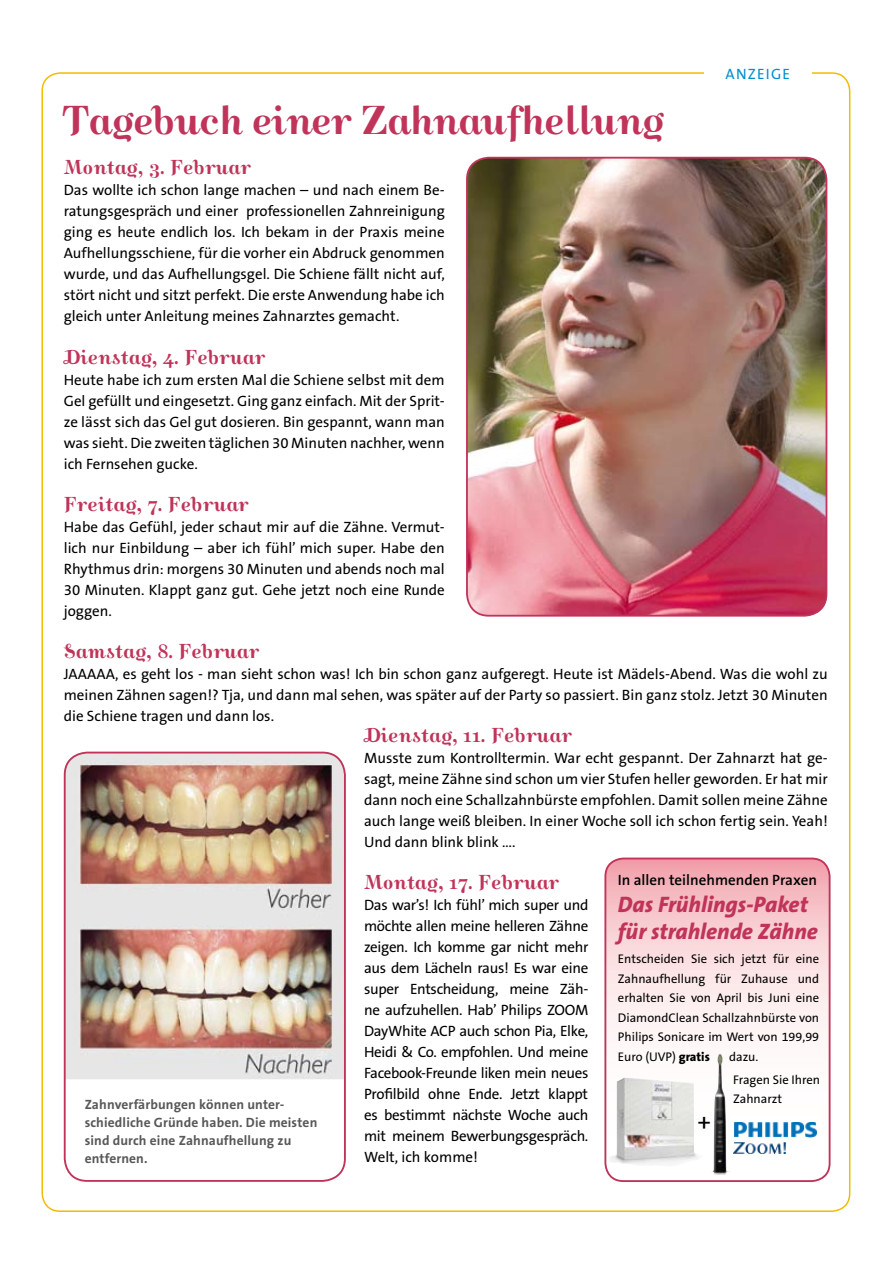
<style>
.page{position:relative;width:893px;height:1263px;background:#fff}
.page>*{position:absolute;margin:0;border:0;box-sizing:border-box;transform-origin:0 0}
.t1{font:39px "Somnolence";letter-spacing:-.03em;color:#c0345a}
.t2{font:24.45px "The Sans B5 Plain";color:#000}
.t3{font:italic 800 22.5px/27px "The Sans B8";color:#c0345a}
.t4{font:19.5px "Somnolence";color:#c0345a}
.t5{font:15px/21px "The Sans B5 Plain";color:#000;text-align:justify}
.t6{font:600 15px "The Sans B6";color:#000}
.t7{font:15px "The Sans B5 Plain";letter-spacing:.08em;color:#008fcb}
.t8{font:700 13.5px/18px "The Sans B7";letter-spacing:.01em;color:#58585a}
.t9{font:12.6px/19.5px "The Sans B5 Plain";color:#000;text-align:justify}
.s1{font-family:"The Sans B8";font-weight:800}
</style>
<div class="page">
<img style="left:467px;top:158px;width:359px;height:458px">
<div style="left:466px;top:157px;width:361px;height:460px;border:2px solid #c0345a;border-radius:22px"></div>
<img style="left:65px;top:753px;width:278px;height:326px">
<div style="left:64px;top:752px;width:282px;height:430px;border:2px solid #c0345a;border-radius:23px"></div>
<svg style="left:607px;top:858px;width:223px;height:323px"></svg>
<div style="left:604px;top:857px;width:226px;height:325px;border:2px solid #c0345a;border-radius:18px"></div>
<div style="left:730px;top:1117px;width:91px;height:44px;background:#fff"></div>
<img style="left:733px;top:1122px;width:83px;height:32px">
<img style="left:710px;top:1054px;width:21px;height:121px">
<img style="left:608px;top:1077px;width:55px;height:89px">
<h1 class="t1" style="left:62px;top:96px;width:605px">Tagebuch einer Zahnaufhellung</h1>
<p class="t7" style="left:726px;top:66px;width:66px">ANZEIGE</p>
<h3 class="t4" style="left:64px;top:155px;width:189px">Montag, 3. Februar</h3>
<p class="t5" style="left:64px;top:180px;width:383px">Das wollte ich schon lange machen – und nach einem Be&shy;ratungsgespräch und einer professionellen Zahnreinigung ging es heute endlich los. Ich bekam in der Praxis meine Aufhellungsschiene, für die vorher ein Abdruck genommen wurde, und das Aufhellungsgel. Die Schiene fällt nicht auf, stört nicht und sitzt perfekt. Die erste Anwendung habe ich gleich unter Anleitung meines Zahnarztes gemacht.</p>
<h3 class="t4" style="left:64px;top:345px;width:203px">Dienstag, 4. Februar</h3>
<p class="t5" style="left:64px;top:370px;width:383px">Heute habe ich zum ersten Mal die Schiene selbst mit dem Gel gefüllt und eingesetzt. Ging ganz einfach. Mit der Sprit&shy;ze lässt sich das Gel gut dosieren. Bin gespannt, wann man was sieht. Die zweiten täglichen 30 Minuten nachher, wenn ich Fernsehen gucke.</p>
<h3 class="t4" style="left:64px;top:492px;width:187px">Freitag, 7. Februar</h3>
<p class="t5" style="left:64px;top:517px;width:383px">Habe das Gefühl, jeder schaut mir auf die Zähne. Vermut&shy;lich nur Einbildung – aber ich fühl’ mich super. Habe den Rhythmus drin: morgens 30 Minuten und abends noch mal 30 Minuten. Klappt ganz gut. Gehe jetzt noch eine Runde joggen.</p>
<h3 class="t4" style="left:64px;top:639px;width:197px">Samstag, 8. Februar</h3>
<p class="t5" style="left:64px;top:664px;width:766px">JAAAAA, es geht los - man sieht schon was! Ich bin schon ganz aufgeregt. Heute ist Mädels-Abend. Was die wohl zu meinen Zähnen sagen!? Tja, und dann mal sehen, was später auf der Party so passiert. Bin ganz stolz. Jetzt 30 Minuten die Schiene tragen und dann los.</p>
<h3 class="t4" style="left:364px;top:723px;width:210px">Dienstag, 11. Februar</h3>
<p class="t5" style="left:364px;top:748px;width:465px">Musste zum Kontrolltermin. War echt gespannt. Der Zahnarzt hat ge&shy;sagt, meine Zähne sind schon um vier Stufen heller geworden. Er hat mir dann noch eine Schallzahnbürste empfohlen. Damit sollen meine Zähne auch lange weiß bleiben. In einer Woche soll ich schon fertig sein. Yeah!<br>Und dann blink blink ….</p>
<h3 class="t4" style="left:364px;top:870px;width:197px">Montag, 17. Februar</h3>
<p class="t5" style="left:364px;top:895px;width:226px">Das war’s! Ich fühl’ mich super und möchte allen meine helleren Zähne zeigen. Ich komme gar nicht mehr aus dem Lächeln raus! Es war eine super Entscheidung, meine Zäh&shy;ne aufzuhellen. Hab’ Philips ZOOM DayWhite ACP auch schon Pia, Elke, Heidi &amp; Co. empfohlen. Und meine Facebook-Freunde liken mein neues Profilbild ohne Ende. Jetzt klappt es bestimmt nächste Woche auch mit meinem Bewerbungsgespräch.<br>Welt, ich komme!</p>
<p class="t6" style="left:618px;top:872px;width:201px">In allen teilnehmenden Praxen</p>
<h3 class="t3" style="left:618px;top:891px;width:201px">Das Frühlings-Paket für strahlende Zähne</h3>
<p class="t9" style="left:618px;top:949px;width:203px">Entscheiden Sie sich jetzt für eine Zahnaufhellung für Zuhause und erhalten Sie von April bis Juni eine DiamondClean Schallzahnbürste von Philips Sonicare im Wert von 199,99<br>Euro (UVP) <span class="s1">gratis</span></p>
<p class="t9" style="left:733px;top:1045px;width:88px;line-height:23.2px;text-indent:-4px">dazu.<br>Fragen Sie Ihren</p>
<p class="t9" style="left:733px;top:1090px;width:51px">Zahnarzt</p>
<p class="t8" style="left:85px;top:1096px;width:234px">Zahnverfärbungen können unter&shy;schiedliche Gründe haben. Die meisten sind durch eine Zahnaufhellung zu entfernen.</p>
<h2 class="t2" style="left:697px;top:1109px;width:15px">+</h2>
</div>
